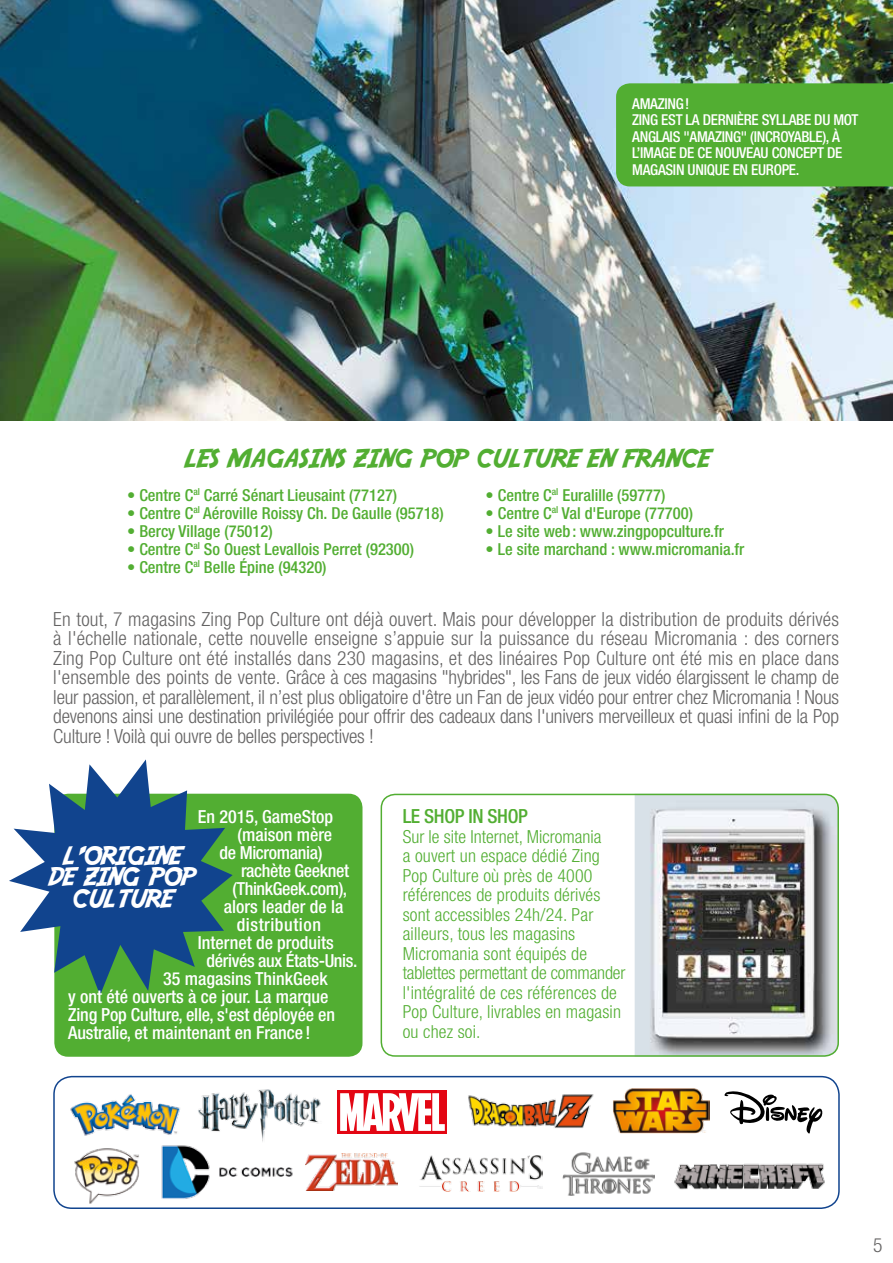
<style>
.page{position:relative;width:893px;height:1263px;background:#fff}
.page>*{position:absolute;margin:0;border:0;box-sizing:border-box;transform-origin:0 0}
.t1{font:31.65px "Adventure";color:#fff}
.t2{font:25.5px "Adventure";color:#52ae32}
.t3{font:300 condensed 19.5px/19.5px "Helvetica Neue";letter-spacing:-.01em;color:#646363;text-align:justify}
.t4{font:500 condensed 19.5px "Helvetica Neue";letter-spacing:-.02em;color:#52ae32}
.t5{font:300 condensed 18px/19.5px "Helvetica Neue";letter-spacing:.01em;color:#52ae32}
.t6{font:500 condensed 18px "Helvetica Neue";color:#fff}
.t7{font:500 condensed 18px "Helvetica Neue";letter-spacing:-.02em;color:#fff}
.t8{font:500 condensed 18px "Helvetica Neue";letter-spacing:.03em;color:#fff}
.t9{font:500 condensed 16.5px "Helvetica Neue";color:#52ae32}
.t10{font:500 condensed 15px/16.5px "Helvetica Neue";letter-spacing:-.02em;color:#fff}
</style>
<div class="page">
<img style="left:635px;top:794px;width:204px;height:260px">
<div style="left:54px;top:794px;width:308px;height:263px;background:#52ae32;border-radius:14px"></div>
<svg style="left:9px;top:759px;width:224px;height:236px;fill:#11448e"></svg>
<img style="left:0;top:0;width:893px;height:421px">
<div style="left:616px;top:83px;width:277px;height:103px;background:#52ae32"></div>
<div style="left:53px;top:1076px;width:787px;height:133px;border:2px solid #11448e;border-radius:18px"></div>
<div style="left:381px;top:794px;width:458px;height:263px;border:2px solid #52ae32;border-radius:14px"></div>
<img style="left:613px;top:1088px;width:96px;height:46px">
<div style="left:337px;top:1090px;width:110px;height:44px;background:#e30613"></div>
<svg style="left:340px;top:1093px;width:105px;height:38px"></svg>
<img style="left:468px;top:1094px;width:126px;height:34px">
<svg style="left:724px;top:1091px;width:99px;height:43px"></svg>
<img style="left:198px;top:1089px;width:123px;height:53px">
<img style="left:674px;top:1163px;width:151px;height:27px">
<img style="left:74px;top:1148px;width:66px;height:55px">
<img style="left:70px;top:1094px;width:110px;height:42px">
<img style="left:419px;top:1155px;width:123px;height:37px">
<img style="left:161px;top:1145px;width:132px;height:54px">
<img style="left:562px;top:1152px;width:93px;height:44px">
<img style="left:306px;top:1153px;width:92px;height:37px">
<p class="t10" style="left:632px;top:95px;width:228px">AMAZING!<br>ZING EST LA DERNIÈRE SYLLABE DU MOT<br>ANGLAIS "AMAZING" (INCROYABLE), À<br>L’IMAGE DE CE NOUVEAU CONCEPT DE<br>MAGASIN UNIQUE EN EUROPE.</p>
<h2 class="t2" style="left:184px;top:441px;width:527px">LES MAGASINS ZING POP CULTURE EN FRANCE</h2>
<p class="t9" style="left:127px;top:485px;width:271px">• Centre C<sup>al</sup> Carré Sénart Lieusaint (77127)</p>
<p class="t9" style="left:127px;top:503px;width:318px">• Centre C<sup>al</sup> Aéroville Roissy Ch. De Gaulle (95718)</p>
<p class="t9" style="left:127px;top:521px;width:147px">• Bercy Village (75012)</p>
<p class="t9" style="left:127px;top:539px;width:288px">• Centre C<sup>al</sup> So Ouest Levallois Perret (92300)</p>
<p class="t9" style="left:127px;top:557px;width:201px">• Centre C<sup>al</sup> Belle Épine (94320)</p>
<p class="t9" style="left:486px;top:485px;width:181px">• Centre C<sup>al</sup> Euralille (59777)</p>
<p class="t9" style="left:486px;top:503px;width:209px">• Centre C<sup>al</sup> Val d'Europe (77700)</p>
<p class="t9" style="left:486px;top:521px;width:240px">• Le site web : www.zingpopculture.fr</p>
<p class="t9" style="left:486px;top:539px;width:260px">• Le site marchand : www.micromania.fr</p>
<p class="t3" style="left:53px;top:609px;width:787px">En tout, 7 magasins Zing Pop Culture ont déjà ouvert. Mais pour développer la distribution de produits dérivés à l'échelle nationale, cette nouvelle enseigne s’appuie sur la puissance du réseau Micromania : des corners Zing Pop Culture ont été installés dans 230 magasins, et des linéaires Pop Culture ont été mis en place dans l'ensemble des points de vente. Grâce à ces magasins "hybrides", les Fans de jeux vidéo élargissent le champ de leur passion, et parallèlement, il n’est plus obligatoire d'être un Fan de jeux vidéo pour entrer chez Micromania ! Nous devenons ainsi une destination privilégiée pour offrir des cadeaux dans l'univers merveilleux et quasi infini de la Pop Culture ! Voilà qui ouvre de belles perspectives !</p>
<p class="t6" style="left:198px;top:806px;width:137px">En 2015, GameStop</p>
<p class="t6" style="left:237px;top:824px;width:96px">(maison mère</p>
<p class="t7" style="left:219px;top:842px;width:104px">de Micromania)</p>
<p class="t7" style="left:241px;top:860px;width:110px">rachète Geeknet</p>
<p class="t7" style="left:232px;top:878px;width:116px">(ThinkGeek.com),</p>
<p class="t6" style="left:224px;top:896px;width:121px">alors leader de la</p>
<p class="t8" style="left:237px;top:914px;width:86px">distribution</p>
<p class="t6" style="left:198px;top:932px;width:138px">Internet de produits</p>
<p class="t7" style="left:206px;top:950px;width:153px">dérivés aux États-Unis.</p>
<p class="t6" style="left:163px;top:968px;width:166px">35 magasins ThinkGeek</p>
<p class="t6" style="left:68px;top:986px;width:262px">y ont été ouverts à ce jour. La marque</p>
<p class="t6" style="left:68px;top:1004px;width:268px">Zing Pop Culture, elle, s'est déployée en</p>
<p class="t6" style="left:68px;top:1022px;width:244px">Australie, et maintenant en France !</p>
<h1 class="t1" style="left:62px;top:836px;width:118px">l’origine</h1>
<h1 class="t1" style="left:47px;top:857px;width:148px">de zing pop</h1>
<h1 class="t1" style="left:71px;top:879px;width:102px">culture</h1>
<p class="t4" style="left:403px;top:805px;width:127px">LE SHOP IN SHOP</p>
<p class="t5" style="left:403px;top:826px;width:224px">Sur le site Internet, Micromania<br>a ouvert un espace dédié Zing<br>Pop Culture où près de 4000 références de produits dérivés sont accessibles 24h/24. Par ailleurs, tous les magasins<br>Micromania sont équipés de tablettes permettant de commander l'intégralité de ces références de<br>Pop Culture, livrables en magasin ou chez soi.</p>
<p class="t3" style="left:873px;top:1235px;width:11px">5</p>
</div>
